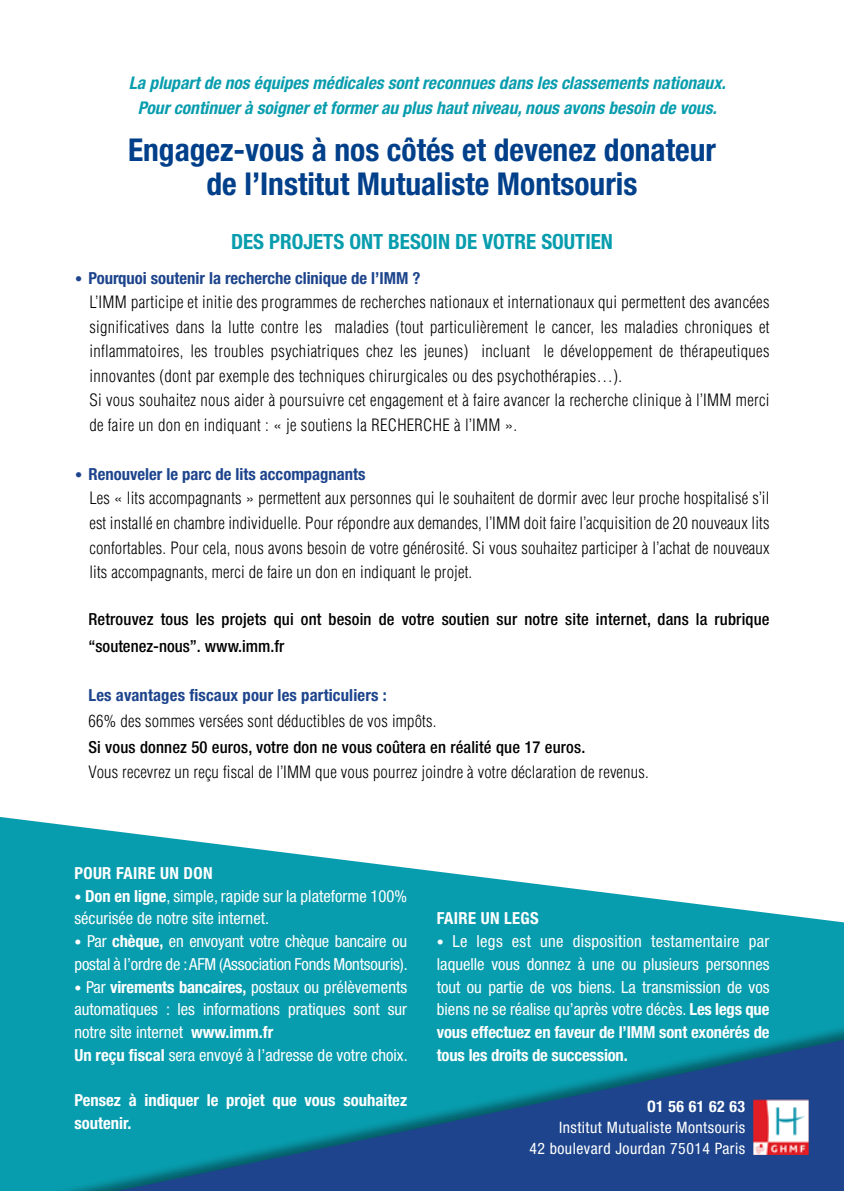
<style>
.page{position:relative;width:844px;height:1191px;background:#fff}
.page>*{position:absolute;margin:0;border:0;box-sizing:border-box;transform-origin:0 0}
.t1{font:700 condensed 31.5px/33.2px "Helvetica Neue LT Std";color:#003f8a;text-align:center}
.t2{font:700 condensed 21px "Helvetica Neue LT Std";color:#089dae}
.t3{font:italic 700 condensed 17.5px/24.5px "Helvetica Neue LT Std";color:#089dae;text-align:center}
.t4{font:300 condensed 16.62px/24.5px "Helvetica LT Std";letter-spacing:.02em;color:#000}
.t5{font:condensed 16.62px/22.8px "Helvetica Neue LT Std";color:#fff}
.t6{font:500 condensed 16.62px/26.2px "Helvetica Neue LT Std";letter-spacing:.01em;color:#000}
.t7{font:700 condensed 16.62px "Helvetica Neue LT Std";color:#1d448c}
.t8{font:700 condensed 16.62px/22.8px "Helvetica Neue LT Std";color:#fff}
.t9{font:700 condensed 16.62px "Helvetica Neue LT Std";letter-spacing:.02em;color:#fff}
.t10{font:condensed 15.75px/21px "Helvetica Neue LT Std";letter-spacing:.03em;color:#fff;text-align:right}
.t11{font:700 condensed 15.75px "Helvetica Neue LT Std";letter-spacing:.03em;color:#fff}
.s1{font-family:"Helvetica LT Std";font-weight:300;font-size:14px}
.s2{font-weight:700;font-size:14px}
.s3{font-weight:700}
</style>
<div class="page">
<svg style="left:0;top:817px;width:843px;height:204px;fill:#089dae"></svg>
<div style="left:0;top:1021px;width:843px;height:170px;background:#089dae"></div>
<svg style="left:117px;top:1039px;width:726px;height:152px"></svg>
<img style="left:753px;top:1099px;width:55px;height:55px">
<p class="t3" style="left:129px;top:71px;width:598px">La plupart de nos équipes médicales sont reconnues dans les classements nationaux.<br>Pour continuer à soigner et former au plus haut niveau, nous avons besoin de vous.</p>
<h1 class="t1" style="left:128px;top:133px;width:589px">Engagez-vous à nos côtés et devenez donateur de l’Institut Mutualiste Montsouris</h1>
<p class="t2" style="left:231px;top:229px;width:383px">DES PROJETS ONT BESOIN DE VOTRE SOUTIEN</p>
<p class="t7" style="left:74px;top:268px;width:347px"><span class="s1">•</span> Pourquoi soutenir la recherche clinique de l’IMM ?</p>
<p class="t4" style="left:89px;top:290px;width:681px">L’IMM participe et initie des programmes de recherches nationaux et internationaux qui permettent des avancées significatives dans la lutte contre les maladies (tout particulièrement le cancer, les maladies chroniques et inflammatoires, les troubles psychiatriques chez les jeunes) incluant le développement de thérapeutiques innovantes (dont par exemple des techniques chirurgicales ou des psychothérapies…).<br>Si vous souhaitez nous aider à poursuivre cet engagement et à faire avancer la recherche clinique à l’IMM merci de faire un don en indiquant : « je soutiens la RECHERCHE à l’IMM ».</p>
<p class="t7" style="left:74px;top:464px;width:292px"><span class="s1">•</span> Renouveler le parc de lits accompagnants</p>
<p class="t4" style="left:89px;top:486px;width:681px;text-align:justify">Les « lits accompagnants » permettent aux personnes qui le souhaitent de dormir avec leur proche hospitalisé s’il est installé en chambre individuelle. Pour répondre aux demandes, l’IMM doit faire l’acquisition de 20 nouveaux lits confortables. Pour cela, nous avons besoin de votre générosité. Si vous souhaitez participer à l’achat de nouveaux lits accompagnants, merci de faire un don en indiquant le projet.</p>
<p class="t6" style="left:88px;top:606px;width:682px">Retrouvez tous les projets qui ont besoin de votre soutien sur notre site internet, dans la rubrique “soutenez-nous”. www.imm.fr</p>
<p class="t7" style="left:88px;top:684px;width:300px">Les avantages fiscaux pour les particuliers :</p>
<p class="t4" style="left:88px;top:708px;width:349px">66% des sommes versées sont déductibles de vos impôts.</p>
<p class="t6" style="left:88px;top:734px;width:498px">Si vous donnez 50 euros, votre don ne vous coûtera en réalité que 17 euros.</p>
<p class="t4" style="left:88px;top:759px;width:561px">Vous recevrez un reçu fiscal de l’IMM que vous pourrez joindre à votre déclaration de revenus.</p>
<p class="t9" style="left:74px;top:862px;width:140px">POUR FAIRE UN DON</p>
<p class="t5" style="left:74px;top:884px;width:334px"><span class="s2">•</span> <span class="s3">Don en ligne</span>, simple, rapide sur la plateforme 100% sécurisée de notre site internet.</p>
<p class="t5" style="left:74px;top:929px;width:335px"><span class="s2">•</span> Par <span class="s3">chèque,</span> en envoyant votre chèque bancaire ou postal à l’ordre de : AFM (Association Fonds Montsouris).</p>
<p class="t5" style="left:74px;top:975px;width:334px"><span class="s2">•</span> Par <span class="s3">virements bancaires,</span> postaux ou prélèvements automatiques : les informations pratiques sont sur notre site internet <span class="s3">www.imm.fr<br>Un reçu fiscal</span> sera envoyé à l’adresse de votre choix.</p>
<p class="t8" style="left:74px;top:1088px;width:334px">Pensez à indiquer le projet que vous souhaitez soutenir.</p>
<p class="t9" style="left:437px;top:908px;width:103px">FAIRE UN LEGS</p>
<p class="t5" style="left:437px;top:929px;width:334px;text-align:justify"><span class="s2">•</span> Le legs est une disposition testamentaire par laquelle vous donnez à une ou plusieurs personnes tout ou partie de vos biens. La transmission de vos biens ne se réalise qu’après votre décès. <span class="s3">Les legs que vous effectuez en faveur de l’IMM sont exonérés de tous les droits de succession.</span></p>
<p class="t11" style="left:647px;top:1096px;width:100px">O1 56 61 62 63</p>
<p class="t10" style="left:529px;top:1116px;width:217px">Institut Mutualiste Montsouris<br>42 boulevard Jourdan 75014 Paris</p>
</div>
